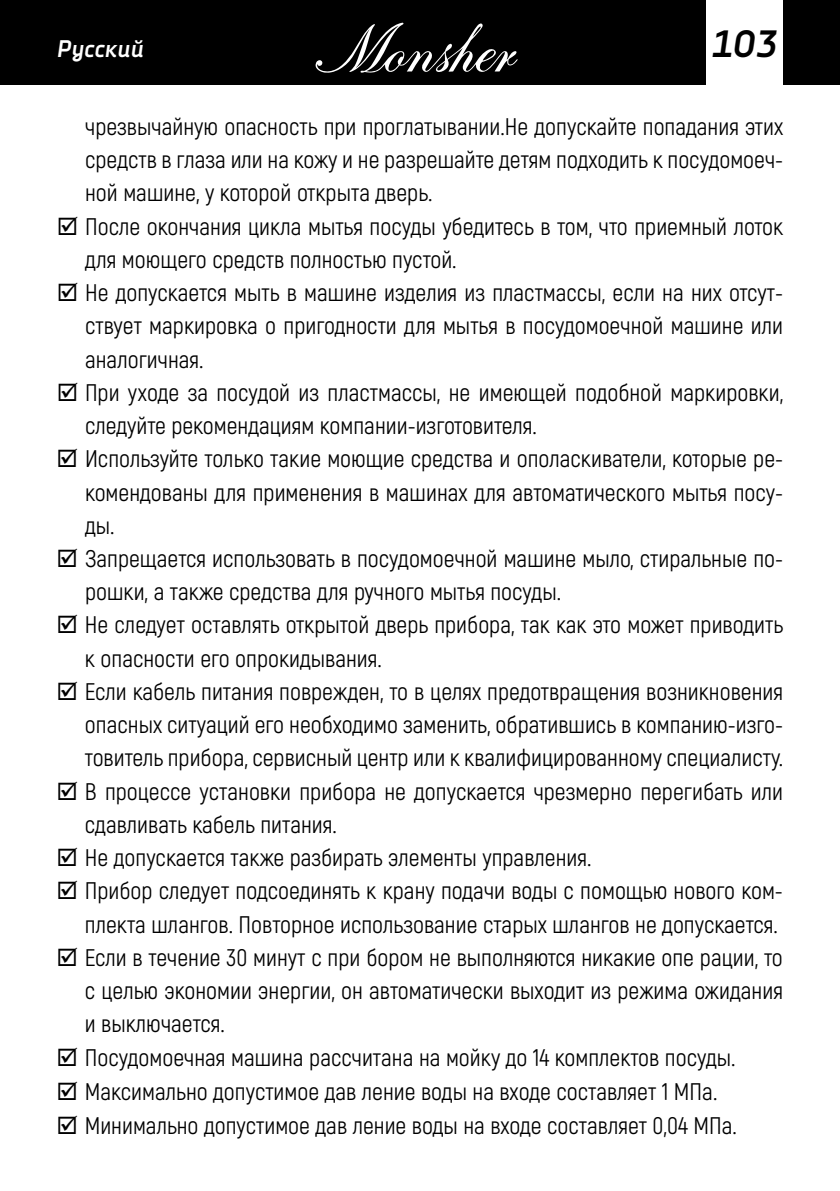
<style>
.page{position:relative;width:840px;height:1191px;background:#fff}
.page>*{position:absolute;margin:0;border:0;box-sizing:border-box;transform-origin:0 0}
.t1{font:italic 700 38px "Decima Nova Pro";color:#000}
.t2{font:24px/33.2px "Akrobat";color:#000}
.t3{font:italic 700 24px "Decima Nova Pro";color:#fff}
</style>
<div class="page">
<div style="left:0;top:0;width:839px;height:85px;background:#000"></div>
<div style="left:706px;top:0;width:76px;height:91px;background:#fff"></div>
<svg style="left:315px;top:23px;width:202px;height:50px"></svg>
<p class="t3" style="left:57px;top:35px;width:88px">Русский</p>
<h1 class="t1" style="left:711px;top:22px;width:68px">103</h1>
<p class="t2" style="left:85px;top:110px;width:699px">чрезвычайную опасность при проглатывании.Не допускайте попадания этих средств в глаза или на кожу и не разрешайте детям подходить к посудомоеч&shy;ной машине, у которой открыта дверь.<br>После окончания цикла мытья посуды убедитесь в том, что приемный лоток для моющего средств полностью пустой.<br>Не допускается мыть в машине изделия из пластмассы, если на них отсут&shy;ствует маркировка о пригодности для мытья в посудомоечной машине или аналогичная.<br>При уходе за посудой из пластмассы, не имеющей подобной маркировки, следуйте рекомендациям компании-изготовителя.<br>Используйте только такие моющие средства и ополаскиватели, которые ре&shy;комендованы для применения в машинах для автоматического мытья посу&shy;ды.<br>Запрещается использовать в посудомоечной машине мыло, стиральные по&shy;рошки, а также средства для ручного мытья посуды.<br>Не следует оставлять открытой дверь прибора, так как это может приводить к опасности его опрокидывания.<br>Если кабель питания поврежден, то в целях предотвращения возникновения опасных ситуаций его необходимо заменить, обратившись в компанию-изго&shy;товитель прибора, сервисный центр или к квалифицированному специалисту.<br>В процессе установки прибора не допускается чрезмерно перегибать или сдавливать кабель питания.<br>Не допускается также разбирать элементы управления.<br>Прибор следует подсоединять к крану подачи воды с помощью нового ком&shy;плекта шлангов. Повторное использование старых шлангов не допускается.<br>Если в течение 30 минут с при бором не выполняются никакие опе рации, то с целью экономии энергии, он автоматически выходит из режима ожидания и выключается.<br>Посудомоечная машина рассчитана на мойку до 14 комплектов посуды.<br>Максимально допустимое дав ление воды на входе составляет 1 МПа.<br>Минимально допустимое дав ление воды на входе составляет 0,04 МПа.</p>
</div>
